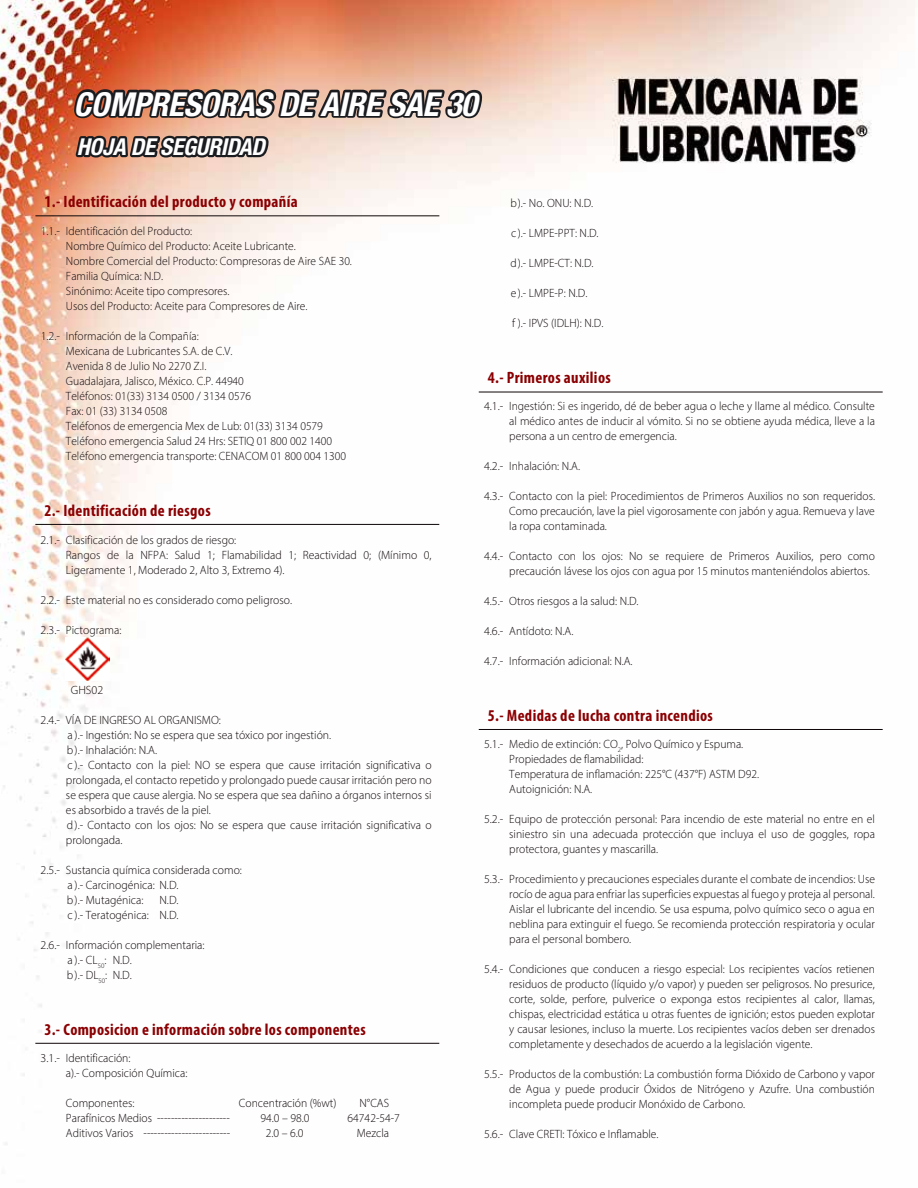
<style>
.page{position:relative;width:918px;height:1188px;background:#fff}
.page>*{position:absolute;margin:0;border:0;box-sizing:border-box;transform-origin:0 0}
.t1{font:italic 700 condensed 33px "Helvetica Neue";letter-spacing:-.01em;color:#fff}
.t2{font:italic 700 condensed 23.25px "Helvetica Neue";letter-spacing:-.01em;color:#fff}
.t3{font:700 condensed 16.5px "Myriad Pro";letter-spacing:.02em;color:#8b0002}
.t4{font:300 12px/15px "Myriad Pro";color:#0d0506}
.t5{font:300 12px/15px "Myriad Pro";color:#0d0506;text-align:justify;scale:.96 1}
</style>
<div class="page">
<img style="left:0;top:0;width:915px;height:1145px">
<hr style="left:35px;top:524px;width:404px;height:1px;background:#0d0506">
<hr style="left:35px;top:1043px;width:404px;height:1px;background:#0d0506">
<hr style="left:479px;top:392px;width:404px;height:1px;background:#0d0506">
<hr style="left:479px;top:729px;width:404px;height:1px;background:#0d0506">
<svg style="left:70px;top:0;width:416px;height:161px;background:#bb7d64"></svg>
<img style="left:66px;top:638px;width:43px;height:43px">
<hr style="left:35px;top:215px;width:404px;height:1px;background:#0d0506">
<h1 class="t1" style="left:74px;top:84px;width:405px">COMPRESORAS DE AIRE SAE 30</h1>
<h2 class="t2" style="left:77px;top:133px;width:190px">HOJA DE SEGURIDAD</h2>
<h3 class="t3" style="left:44px;top:192px;width:255px">1.- Identificación del producto y compañía</h3>
<p class="t5" style="left:66px;top:223px;width:299px;text-align:left">Identificación del Producto:<br>Nombre Químico del Producto: Aceite Lubricante.<br>Nombre Comercial del Producto: Compresoras de Aire SAE 30.<br>Familia Química: N.D.<br>Sinónimo: Aceite tipo compresores.<br>Usos del Producto: Aceite para Compresores de Aire.</p>
<p class="t5" style="left:66px;top:328px;width:293px;text-align:left">Información de la Compañía:<br>Mexicana de Lubricantes S.A. de C.V.<br>Avenida 8 de Julio No 2270 Z.I.<br>Guadalajara, Jalisco, México. C.P. 44940<br>Teléfonos: 01(33) 3134 0500 / 3134 0576<br>Fax: 01 (33) 3134 0508<br>Teléfonos de emergencia Mex de Lub: 01(33) 3134 0579<br>Teléfono emergencia Salud 24 Hrs: SETIQ 01 800 002 1400<br>Teléfono emergencia transporte: CENACOM 01 800 004 1300</p>
<p class="t4" style="left:41px;top:223px;width:21px">1.1.-</p>
<p class="t4" style="left:41px;top:328px;width:21px">1.2.-</p>
<h3 class="t3" style="left:44px;top:500px;width:168px">2.- Identificación de riesgos</h3>
<p class="t4" style="left:66px;top:532px;width:367px">Clasificación de los grados de riesgo:<br>Rangos de la NFPA: Salud 1; Flamabilidad 1; Reactividad 0; (Mínimo 0,<br>Ligeramente 1, Moderado 2, Alto 3, Extremo 4).</p>
<p class="t4" style="left:66px;top:592px;width:228px">Este material no es considerado como peligroso.</p>
<p class="t4" style="left:66px;top:622px;width:57px">Pictograma:</p>
<p class="t4" style="left:41px;top:532px;width:21px">2.1.-</p>
<p class="t4" style="left:41px;top:592px;width:21px">2.2.-</p>
<p class="t4" style="left:41px;top:622px;width:21px">2.3.-</p>
<p class="t4" style="left:71px;top:682px;width:34px">GHS02</p>
<p class="t4" style="left:66px;top:712px;width:367px">VÍA DE INGRESO AL ORGANISMO:<br>a ).- Ingestión: No se espera que sea tóxico por ingestión.<br>b ).- Inhalación: N.A.<br>c ).- Contacto con la piel: NO se espera que cause irritación significativa o prolongada, el contacto repetido y prolongado puede causar irritación pero no se espera que cause alergia. No se espera que sea dañino a órganos internos si es absorbido a través de la piel.<br>d ).- Contacto con los ojos: No se espera que cause irritación significativa o prolongada.</p>
<p class="t4" style="left:66px;top:862px;width:177px">Sustancia química considerada como: a ).- Carcinogénica: N.D.<br>b ).- Mutagénica:</p>
<p class="t4" style="left:41px;top:712px;width:21px">2.4.-</p>
<p class="t4" style="left:41px;top:862px;width:21px">2.5.-</p>
<p class="t4" style="left:67px;top:892px;width:113px;text-align:right">N.D.<br>c ).- Teratogénica: N.D.</p>
<p class="t4" style="left:66px;top:937px;width:140px">Información complementaria: a ).- CL<sub>50</sub>: N.D.<br>b ).- DL<sub>50</sub>: N.D.</p>
<p class="t4" style="left:41px;top:937px;width:21px">2.6.-</p>
<h3 class="t3" style="left:44px;top:1019px;width:323px">3.- Composicion e información sobre los componentes</h3>
<p class="t4" style="left:66px;top:1051px;width:123px">Identificación:<br>a).- Composición Química:</p>
<p class="t4" style="left:66px;top:1096px;width:70px">Componentes:</p>
<p class="t4" style="left:239px;top:1096px;width:99px">Concentración (%wt)</p>
<p class="t4" style="left:360px;top:1096px;width:31px">N°CAS</p>
<p class="t4" style="left:66px;top:1111px;width:166px">Parafínicos Medios ---------------------</p>
<p class="t4" style="left:260px;top:1111px;width:50px">94.0 – 98.0</p>
<p class="t4" style="left:348px;top:1111px;width:54px">64742-54-7</p>
<p class="t4" style="left:66px;top:1126px;width:166px">Aditivos Varios -------------------------</p>
<p class="t4" style="left:266px;top:1126px;width:39px">2.0 – 6.0</p>
<p class="t4" style="left:357px;top:1126px;width:34px">Mezcla</p>
<p class="t4" style="left:41px;top:1051px;width:21px">3.1.-</p>
<p class="t4" style="left:510px;top:196px;width:84px">b ).- No. ONU: N.D.</p>
<p class="t4" style="left:511px;top:226px;width:89px">c ).- LMPE-PPT: N.D.</p>
<p class="t4" style="left:510px;top:256px;width:85px">d ).- LMPE-CT: N.D.</p>
<p class="t4" style="left:511px;top:286px;width:78px">e ).- LMPE-P: N.D.</p>
<p class="t4" style="left:512px;top:316px;width:93px">f ).- IPVS (IDLH): N.D.</p>
<h3 class="t3" style="left:488px;top:368px;width:124px">4.- Primeros auxilios</h3>
<p class="t4" style="left:509px;top:399px;width:367px;text-align:justify">Ingestión: Si es ingerido, dé de beber agua o leche y llame al médico. Consulte al médico antes de inducir al vómito. Si no se obtiene ayuda médica, lleve a la persona a un centro de emergencia.</p>
<p class="t4" style="left:509px;top:459px;width:72px">Inhalación: N.A.</p>
<p class="t4" style="left:509px;top:489px;width:367px;text-align:justify">Contacto con la piel: Procedimientos de Primeros Auxilios no son requeridos.<br>Como precaución, lave la piel vigorosamente con jabón y agua. Remueva y lave la ropa contaminada.</p>
<p class="t4" style="left:509px;top:549px;width:367px">Contacto con los ojos: No se requiere de Primeros Auxilios, pero como precaución lávese los ojos con agua por 15 minutos manteniéndolos abiertos.</p>
<p class="t4" style="left:509px;top:594px;width:131px">Otros riesgos a la salud: N.D.</p>
<p class="t4" style="left:509px;top:624px;width:66px">Antídoto: N.A.</p>
<p class="t4" style="left:509px;top:654px;width:125px">Información adicional: N.A.</p>
<p class="t4" style="left:484px;top:399px;width:21px">4.1.-</p>
<p class="t4" style="left:484px;top:459px;width:21px">4.2.-</p>
<p class="t4" style="left:484px;top:489px;width:21px">4.3.-</p>
<p class="t4" style="left:484px;top:549px;width:21px">4.4.-</p>
<p class="t4" style="left:484px;top:594px;width:21px">4.5.-</p>
<p class="t4" style="left:484px;top:624px;width:21px">4.6.-</p>
<p class="t4" style="left:484px;top:654px;width:21px">4.7.-</p>
<h3 class="t3" style="left:488px;top:705px;width:227px">5.- Medidas de lucha contra incendios</h3>
<p class="t4" style="left:509px;top:737px;width:251px">Medio de extinción: CO<sub>2</sub>, Polvo Químico y Espuma.<br>Propiedades de flamabilidad:<br>Temperatura de inflamación: 225°C (437°F) ASTM D92.<br>Autoignición: N.A.</p>
<p class="t4" style="left:509px;top:812px;width:367px;text-align:justify">Equipo de protección personal: Para incendio de este material no entre en el siniestro sin una adecuada protección que incluya el uso de goggles, ropa protectora, guantes y mascarilla.</p>
<p class="t4" style="left:509px;top:872px;width:367px;text-align:justify">Procedimiento y precauciones especiales durante el combate de incendios: Use rocío de agua para enfriar las superficies expuestas al fuego y proteja al personal.<br>Aislar el lubricante del incendio. Se usa espuma, polvo químico seco o agua en neblina para extinguir el fuego. Se recomienda protección respiratoria y ocular para el personal bombero.</p>
<p class="t5" style="left:509px;top:962px;width:382px">Condiciones que conducen a riesgo especial: Los recipientes vacíos retienen residuos de producto (líquido y/o vapor) y pueden ser peligrosos. No presurice, corte, solde, perfore, pulverice o exponga estos recipientes al calor, llamas, chispas, electricidad estática u otras fuentes de ignición; estos pueden explotar y causar lesiones, incluso la muerte. Los recipientes vacíos deben ser drenados completamente y desechados de acuerdo a la legislación vigente.</p>
<p class="t5" style="left:509px;top:1067px;width:382px">Productos de la combustión: La combustión forma Dióxido de Carbono y vapor de Agua y puede producir Óxidos de Nitrógeno y Azufre. Una combustión incompleta puede producir Monóxido de Carbono.</p>
<p class="t5" style="left:509px;top:1127px;width:157px">Clave CRETI: Tóxico e Inflamable.</p>
<p class="t4" style="left:484px;top:737px;width:21px">5.1.-</p>
<p class="t4" style="left:484px;top:812px;width:21px">5.2.-</p>
<p class="t4" style="left:484px;top:872px;width:21px">5.3.-</p>
<p class="t4" style="left:484px;top:962px;width:21px">5.4.-</p>
<p class="t4" style="left:484px;top:1067px;width:21px">5.5.-</p>
<p class="t4" style="left:484px;top:1127px;width:21px">5.6.-</p>
</div>
